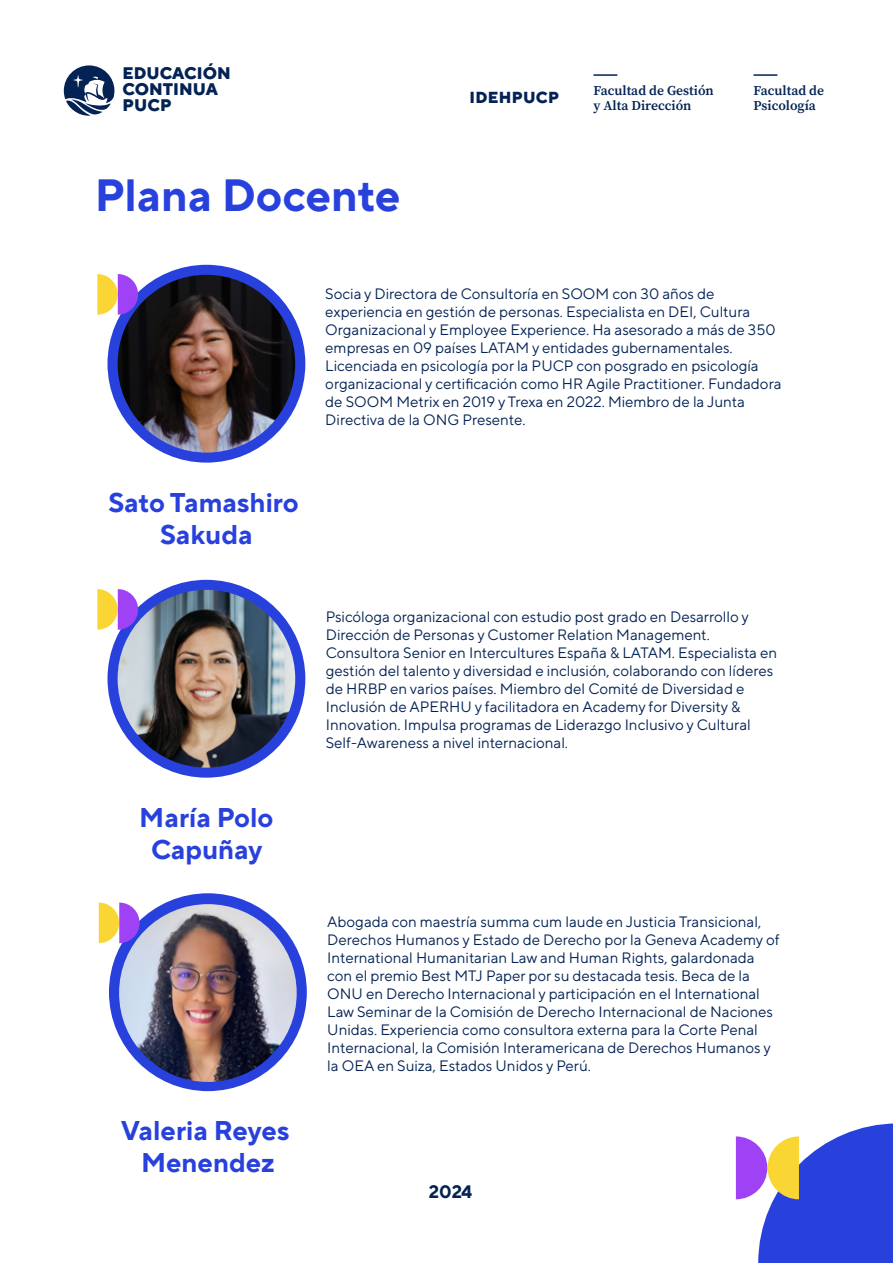
<style>
.page{position:relative;width:893px;height:1263px;background:#fff}
.page>*{position:absolute;margin:0;border:0;box-sizing:border-box;transform-origin:0 0}
.t1{font:700 45px "TT Norms Pro";color:#2841dd}
.t2{font:700 27px/32.4px "TT Norms Pro";color:#2841dd;text-align:center}
.t3{font:700 18px "TT Norms Pro";color:#042354}
.t4{font:800 16.8px/15.9px "TT Norms Pro";color:#042354}
.t5{font:800 15.9px "TT Norms Pro";letter-spacing:.02em;color:#042354}
.t6{font:15px/18px "TT Norms Pro";color:#042354}
.t7{font:600 13.5px/14.4px "Source Serif Pro";color:#042354}
</style>
<div class="page">
<svg style="left:64px;top:65px;width:50px;height:51px"></svg>
<hr style="left:593px;top:74px;width:24px;height:2px;background:#042354">
<hr style="left:753px;top:74px;width:24px;height:2px;background:#042354">
<svg style="left:736px;top:1123px;width:157px;height:140px"></svg>
<div style="left:108px;top:265px;width:197px;height:198px;background:#2841dd;border-radius:50%"></div>
<svg style="left:97px;top:274px;width:41px;height:41px"></svg>
<div style="left:108px;top:580px;width:197px;height:198px;background:#2841dd;border-radius:50%"></div>
<svg style="left:97px;top:589px;width:41px;height:41px"></svg>
<div style="left:109px;top:893px;width:198px;height:198px;background:#2841dd;border-radius:50%"></div>
<svg style="left:99px;top:902px;width:41px;height:41px"></svg>
<img style="left:118px;top:275px;width:177px;height:178px;border-radius:89px">
<img style="left:118px;top:590px;width:177px;height:178px;border-radius:89px">
<img style="left:119px;top:904px;width:178px;height:178px;border-radius:89px">
<p class="t4" style="left:123px;top:64px;width:110px">EDUCACIÓN<br>CONTINUA<br>PUCP</p>
<h1 class="t1" style="left:95px;top:162px;width:307px">Plana Docente</h1>
<p class="t5" style="left:469px;top:86px;width:91px">IDEHPUCP</p>
<p class="t7" style="left:593px;top:83px;width:122px">Facultad de Gestión y Alta Dirección</p>
<p class="t7" style="left:753px;top:83px;width:72px">Facultad de<br>Psicología</p>
<h2 class="t2" style="left:108px;top:484px;width:192px">Sato Tamashiro<br>Sakuda</h2>
<h2 class="t2" style="left:139px;top:799px;width:136px">María Polo<br>Capuñay</h2>
<h2 class="t2" style="left:121px;top:1112px;width:170px">Valeria Reyes<br>Menendez</h2>
<p class="t6" style="left:325px;top:283px;width:458px">Socia y Directora de Consultoría en SOOM con 30 años de experiencia en gestión de personas. Especialista en DEI, Cultura Organizacional y Employee Experience. Ha asesorado a más de 350 empresas en 09 países LATAM y entidades gubernamentales.<br>Licenciada en psicología por la PUCP con posgrado en psicología organizacional y certificación como HR Agile Practitioner. Fundadora de SOOM Metrix en 2019 y Trexa en 2022. Miembro de la Junta Directiva de la ONG Presente.</p>
<p class="t6" style="left:326px;top:607px;width:453px">Psicóloga organizacional con estudio post grado en Desarrollo y Dirección de Personas y Customer Relation Management.<br>Consultora Senior en Intercultures España &amp; LATAM. Especialista en gestión del talento y diversidad e inclusión, colaborando con líderes de HRBP en varios países. Miembro del Comité de Diversidad e Inclusión de APERHU y facilitadora en Academy for Diversity &amp; Innovation. Impulsa programas de Liderazgo Inclusivo y Cultural Self-Awareness a nivel internacional.</p>
<p class="t6" style="left:327px;top:912px;width:454px">Abogada con maestría summa cum laude en Justicia Transicional, Derechos Humanos y Estado de Derecho por la Geneva Academy of International Humanitarian Law and Human Rights, galardonada con el premio Best MTJ Paper por su destacada tesis. Beca de la ONU en Derecho Internacional y participación en el International Law Seminar de la Comisión de Derecho Internacional de Naciones Unidas. Experiencia como consultora externa para la Corte Penal Internacional, la Comisión Interamericana de Derechos Humanos y la OEA en Suiza, Estados Unidos y Perú.</p>
<p class="t3" style="left:429px;top:1178px;width:45px">2024</p>
</div>
